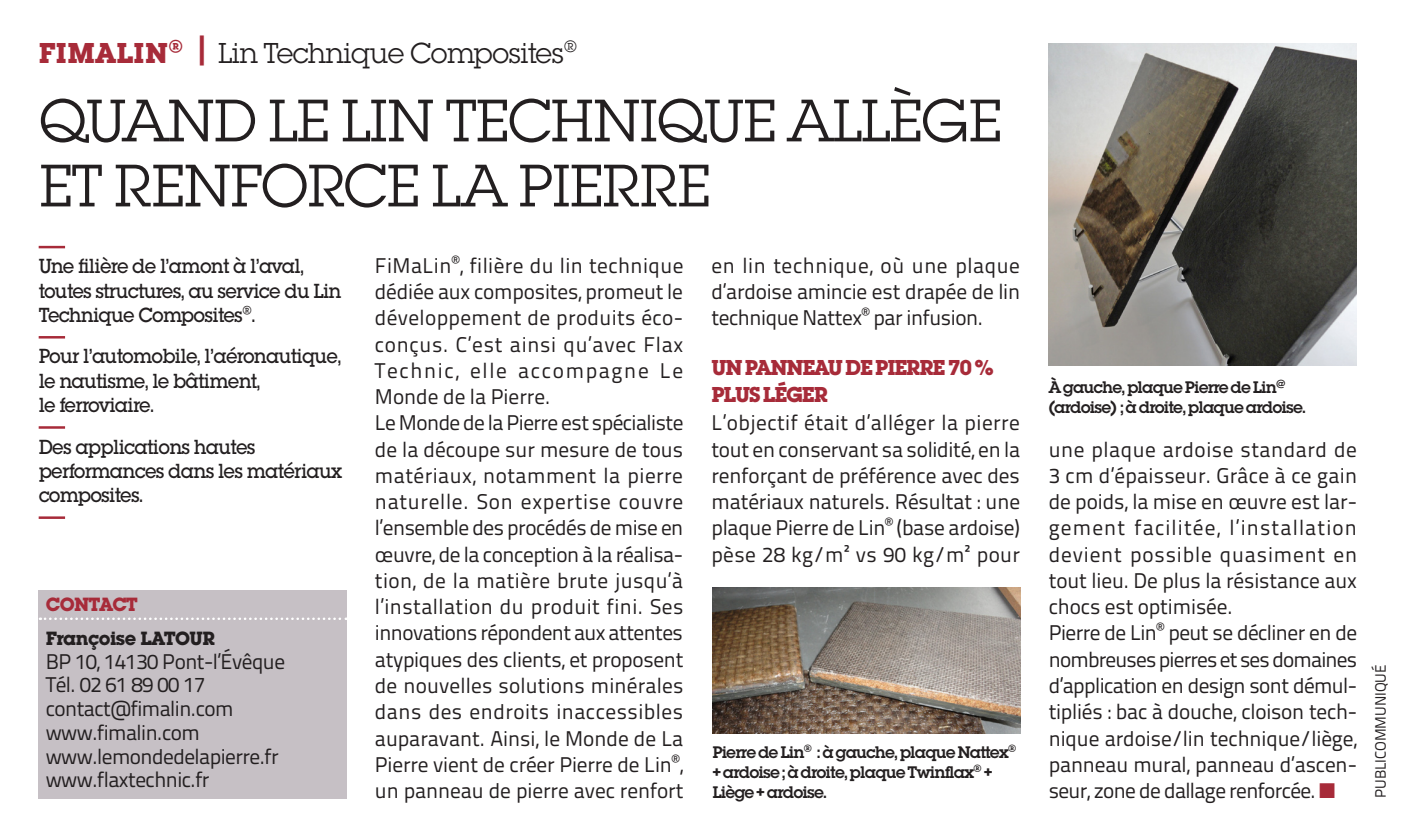
<style>
.page{position:relative;width:1428px;height:840px;background:#fff}
.page>*{position:absolute;margin:0;border:0;box-sizing:border-box;transform-origin:0 0}
.Titres_publi{font:62.5px/65px "Lubalin Graph EF";letter-spacing:-.03em;color:#231f20}
.entreprise_métier{font:30px "Lubalin Graph EF";letter-spacing:-.035em;color:#231f20}
.inter{font:700 22.5px/26.2px "Lubalin Graph EF";letter-spacing:-.05em;color:#a72b39}
.Text_courant{font:21.25px/26.2px "Titillium Text 22 L 400 wt";letter-spacing:-.005em;color:#231f20;text-align:justify}
.Chapo_3_points{font:500 21.25px/24.5px "Lubalin Graph EF";letter-spacing:-.035em;color:#231f20;scale:.95 1}
.contact_adresse{font:21.25px/23.8px "Titillium Text 22 L 400 wt";letter-spacing:-.025em;color:#231f20}
.contact_adresse-2{font:700 20px "Lubalin Graph EF";letter-spacing:-.025em;color:#231f20}
.Contact{font:700 20px "Lubalin Graph EF";letter-spacing:-.025em;color:#a72b39}
.légende{font:600 17.5px/20px "Lubalin Graph EF";letter-spacing:-.05em;color:#231f20}
.t1{font:15px "Titillium Text 22 L 400 wt";letter-spacing:-.005em;color:#231f20}
.s1{font-weight:700;color:#a72b39}
.s2{color:#a72b39}
</style>
<div class="page">
<hr style="left:39px;top:246px;width:26px;height:2px;background:#a72b39">
<hr style="left:39px;top:336px;width:26px;height:2px;background:#a72b39">
<hr style="left:39px;top:426px;width:26px;height:2px;background:#a72b39">
<hr style="left:39px;top:516px;width:26px;height:3px;background:#a72b39">
<div style="left:39px;top:590px;width:308px;height:208px;background:#c6c0c5"></div>
<svg style="left:40px;top:617px;width:307px;height:3px"></svg>
<img style="left:1049px;top:43px;width:307px;height:323px">
<img style="left:712px;top:588px;width:308px;height:145px">
<p class="entreprise_métier" style="left:39px;top:35px;width:541px"><span class="s1">FIMALIN® </span><sup>|</sup> Lin Technique Composites®</p>
<p class="Titres_publi" style="left:39px;top:88px;width:965px">QUAND LE LIN TECHNIQUE ALLÈGE<br>ET RENFORCE LA PIERRE</p>
<p class="Chapo_3_points" style="left:39px;top:253px;width:320px">Une filière de l’amont à l’aval, toutes structures, au service du Lin<br>Technique Composites®.</p>
<p class="Chapo_3_points" style="left:39px;top:343px;width:320px">Pour l’automobile, l’aéronautique, le nautisme, le bâtiment,<br>le ferroviaire.</p>
<p class="Chapo_3_points" style="left:39px;top:434px;width:321px">Des applications hautes performances dans les matériaux composites.</p>
<p class="Contact" style="left:46px;top:592px;width:93px">CONTACT</p>
<p class="contact_adresse-2" style="left:46px;top:625px;width:171px">Françoise LATOUR</p>
<p class="contact_adresse" style="left:46px;top:648px;width:241px">BP 10, 14130 Pont-l’Évêque<br>Tél. 02 61 89 00 17 contact@fimalin.com www.fimalin.com www.lemondedelapierre.fr www.flaxtechnic.fr</p>
<p class="Text_courant" style="left:375px;top:251px;width:310px">FiMaLin<sup>®</sup>, filière du lin technique dédiée aux composites, promeut le développement de produits éco&shy;conçus. C’est ainsi qu’avec Flax Technic, elle accompagne Le Monde de la Pierre.</p>
<p class="Text_courant" style="left:375px;top:408px;width:310px">Le Monde de la Pierre est spécialiste de la découpe sur mesure de tous matériaux, notamment la pierre naturelle. Son expertise couvre l’ensemble des procédés de mise en œuvre, de la conception à la réalisa&shy;tion, de la matière brute jusqu’à l’installation du produit fini. Ses innovations répondent aux attentes atypiques des clients, et proposent de nouvelles solutions minérales dans des endroits inaccessibles auparavant. Ainsi, le Monde de La Pierre vient de créer Pierre de Lin<sup>®</sup>, un panneau de pierre avec renfort</p>
<p class="Text_courant" style="left:711px;top:251px;width:310px">en lin technique, où une plaque d’ardoise amincie est drapée de lin technique Nattex<sup>®</sup> par infusion.</p>
<p class="inter" style="left:711px;top:354px;width:284px">UN PANNEAU DE PIERRE 70 %<br>PLUS LÉGER</p>
<p class="Text_courant" style="left:711px;top:408px;width:310px">L’objectif était d’alléger la pierre tout en conservant sa solidité, en la renforçant de préférence avec des matériaux naturels. Résultat : une plaque Pierre de Lin<sup>®</sup> (base ardoise) pèse 28 kg/m² vs 90 kg/m² pour</p>
<p class="légende" style="left:712px;top:741px;width:306px">Pierre de Lin® : à gauche, plaque Nattex® + ardoise ; à droite, plaque Twinflax® +<br>Liège + ardoise.</p>
<p class="légende" style="left:1049px;top:377px;width:259px">À gauche, plaque Pierre de Lin<sup>@ </sup>(ardoise) ; à droite, plaque ardoise.</p>
<p class="Text_courant" style="left:1049px;top:435px;width:310px">une plaque ardoise standard de 3 cm d’épaisseur. Grâce à ce gain de poids, la mise en œuvre est lar&shy;gement facilitée, l’installation devient possible quasiment en tout lieu. De plus la résistance aux chocs est optimisée.</p>
<p class="Text_courant" style="left:1049px;top:618px;width:310px">Pierre de Lin<sup>®</sup> peut se décliner en de nombreuses pierres et ses domaines d’application en design sont démul&shy;tipliés : bac à douche, cloison tech&shy;nique ardoise/lin technique/liège, panneau mural, panneau d’ascen&shy;seur, zone de dallage renforcée. <span class="s2">■</span></p>
<p class="t1" style="left:1369px;top:797px;width:135px;rotate:-90deg">PUBLICOMMUNIQUÉ</p>
</div>
